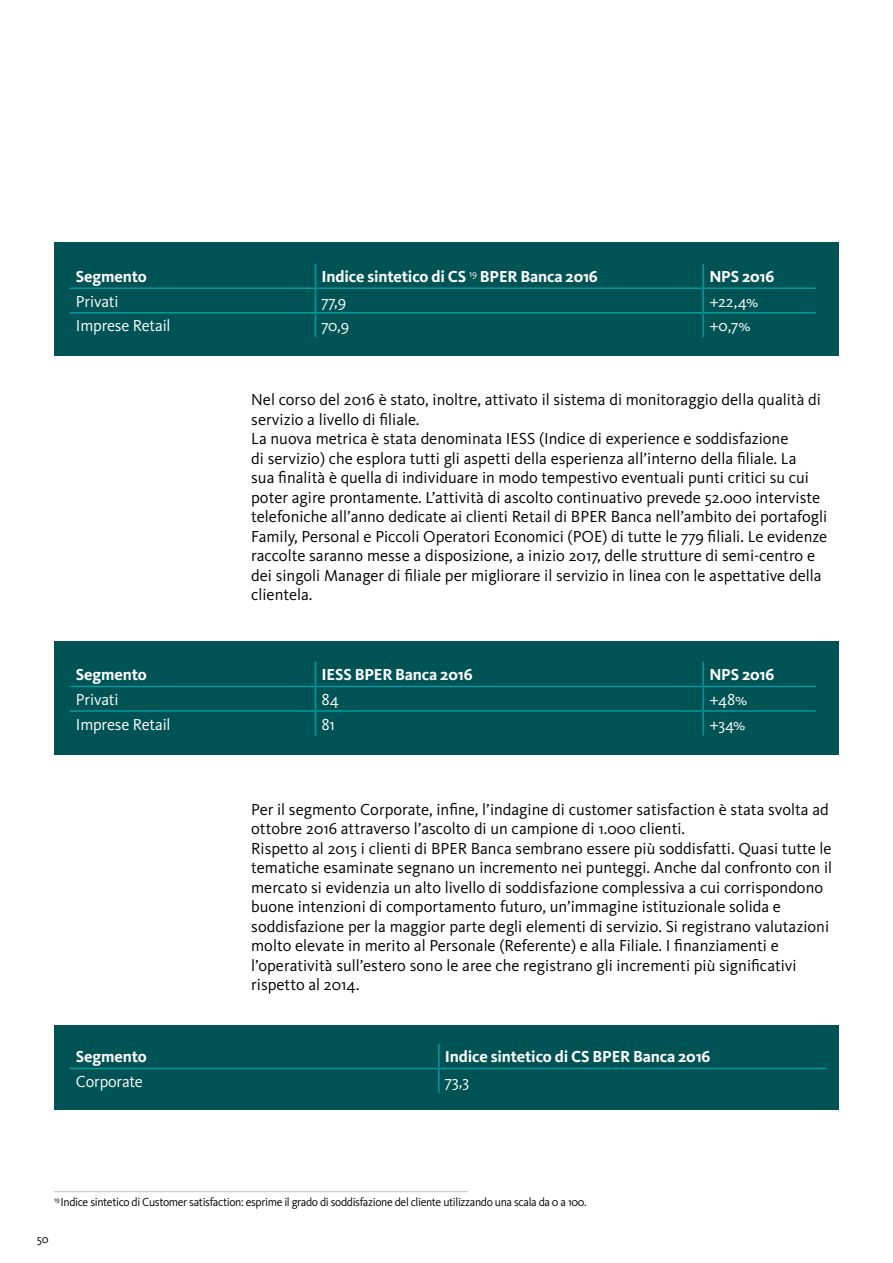
<style>
.page{position:relative;width:893px;height:1263px;background:#fff}
.page>*{position:absolute;margin:0;border:0;box-sizing:border-box;transform-origin:0 0}
.t1{font:16.5px/19.5px "Kievit Pro";color:#000}
.t2{font:700 16.5px "Kievit Pro";letter-spacing:-.01em;color:#fff}
.t3{font:16.5px "Kievit Pro";letter-spacing:-.01em;color:#fff}
.t4{font:12px "Kievit Pro";letter-spacing:-.03em;color:#000}
</style>
<div class="page">
<div style="left:54px;top:242px;width:785px;height:114px;background:#005355"></div>
<svg style="left:70px;top:264px;width:746px;height:73px"></svg>
<svg style="left:315px;top:264px;width:1px;height:73px"></svg>
<hr style="left:70px;top:287px;width:245px;height:2px;background:#009a9d">
<hr style="left:70px;top:312px;width:245px;height:1px;background:#009a9d">
<svg style="left:703px;top:264px;width:1px;height:73px"></svg>
<hr style="left:315px;top:287px;width:388px;height:2px;background:#009a9d">
<hr style="left:315px;top:312px;width:388px;height:1px;background:#009a9d">
<hr style="left:703px;top:287px;width:113px;height:2px;background:#009a9d">
<hr style="left:703px;top:312px;width:113px;height:1px;background:#009a9d">
<div style="left:54px;top:641px;width:785px;height:113px;background:#005355"></div>
<svg style="left:70px;top:662px;width:746px;height:73px"></svg>
<svg style="left:315px;top:662px;width:1px;height:73px"></svg>
<hr style="left:70px;top:686px;width:245px;height:1px;background:#009a9d">
<hr style="left:70px;top:710px;width:245px;height:2px;background:#009a9d">
<svg style="left:703px;top:662px;width:1px;height:73px"></svg>
<hr style="left:315px;top:686px;width:388px;height:1px;background:#009a9d">
<hr style="left:315px;top:710px;width:388px;height:2px;background:#009a9d">
<hr style="left:703px;top:686px;width:113px;height:1px;background:#009a9d">
<hr style="left:703px;top:710px;width:113px;height:2px;background:#009a9d">
<hr style="left:54px;top:1191px;width:414px;height:1px;background:#000">
<div style="left:54px;top:1025px;width:785px;height:84px;background:#005355"></div>
<hr style="left:70px;top:1067px;width:757px;height:3px;background:#006264">
<hr style="left:438px;top:1044px;width:2px;height:24px;background:#009a9d">
<hr style="left:438px;top:1069px;width:2px;height:24px;background:#009a9d">
<hr style="left:70px;top:1068px;width:369px;height:1px;background:#009a9d">
<hr style="left:439px;top:1068px;width:388px;height:1px;background:#009a9d">
<p class="t2" style="left:76px;top:267px;width:72px">Segmento</p>
<p class="t2" style="left:321px;top:267px;width:278px">Indice sintetico di CS <sup>19</sup> BPER Banca 2016</p>
<p class="t2" style="left:709px;top:267px;width:67px">NPS 2016</p>
<p class="t3" style="left:76px;top:291px;width:44px">Privati</p>
<p class="t3" style="left:322px;top:291px;width:26px">77,9</p>
<p class="t3" style="left:709px;top:291px;width:50px">+22,4%</p>
<p class="t3" style="left:76px;top:316px;width:96px">Imprese Retail</p>
<p class="t3" style="left:322px;top:316px;width:29px">70,9</p>
<p class="t3" style="left:709px;top:316px;width:43px">+0,7%</p>
<p class="t1" style="left:251px;top:390px;width:578px">Nel corso del 2016 è stato, inoltre, attivato il sistema di monitoraggio della qualità di servizio a livello di filiale.<br>La nuova metrica è stata denominata IESS (Indice di experience e soddisfazione<br>di servizio) che esplora tutti gli aspetti della esperienza all’interno della filiale. La<br>sua finalità è quella di individuare in modo tempestivo eventuali punti critici su cui poter agire prontamente. L’attività di ascolto continuativo prevede 52.000 interviste telefoniche all’anno dedicate ai clienti Retail di BPER Banca nell’ambito dei portafogli Family, Personal e Piccoli Operatori Economici (POE) di tutte le 779 filiali. Le evidenze raccolte saranno messe a disposizione, a inizio 2017, delle strutture di semi-centro e dei singoli Manager di filiale per migliorare il servizio in linea con le aspettative della clientela.</p>
<p class="t2" style="left:76px;top:665px;width:72px">Segmento</p>
<p class="t2" style="left:321px;top:665px;width:153px">IESS BPER Banca 2016</p>
<p class="t2" style="left:709px;top:665px;width:67px">NPS 2016</p>
<p class="t3" style="left:76px;top:689px;width:44px">Privati</p>
<p class="t3" style="left:321px;top:689px;width:19px">84</p>
<p class="t3" style="left:709px;top:689px;width:39px">+48%</p>
<p class="t3" style="left:76px;top:714px;width:96px">Imprese Retail</p>
<p class="t3" style="left:321px;top:714px;width:15px">81</p>
<p class="t3" style="left:709px;top:714px;width:38px">+34%</p>
<p class="t1" style="left:251px;top:799px;width:582px">Per il segmento Corporate, infine, l’indagine di customer satisfaction è stata svolta ad ottobre 2016 attraverso l’ascolto di un campione di 1.000 clienti.<br>Rispetto al 2015 i clienti di BPER Banca sembrano essere più soddisfatti. Quasi tutte le tematiche esaminate segnano un incremento nei punteggi. Anche dal confronto con il mercato si evidenzia un alto livello di soddisfazione complessiva a cui corrispondono buone intenzioni di comportamento futuro, un’immagine istituzionale solida e soddisfazione per la maggior parte degli elementi di servizio. Si registrano valutazioni molto elevate in merito al Personale (Referente) e alla Filiale. I finanziamenti e l’operatività sull’estero sono le aree che registrano gli incrementi più significativi rispetto al 2014.</p>
<p class="t2" style="left:76px;top:1047px;width:72px">Segmento</p>
<p class="t2" style="left:445px;top:1047px;width:267px">Indice sintetico di CS BPER Banca 2016</p>
<p class="t3" style="left:76px;top:1071px;width:69px">Corporate</p>
<p class="t3" style="left:445px;top:1071px;width:26px">73,3</p>
<p class="t4" style="left:54px;top:1195px;width:534px"><sup>19</sup> Indice sintetico di Customer satisfaction: esprime il grado di soddisfazione del cliente utilizzando una scala da 0 a 100.</p>
<p class="t4" style="left:37px;top:1232px;width:13px">50</p>
</div>
